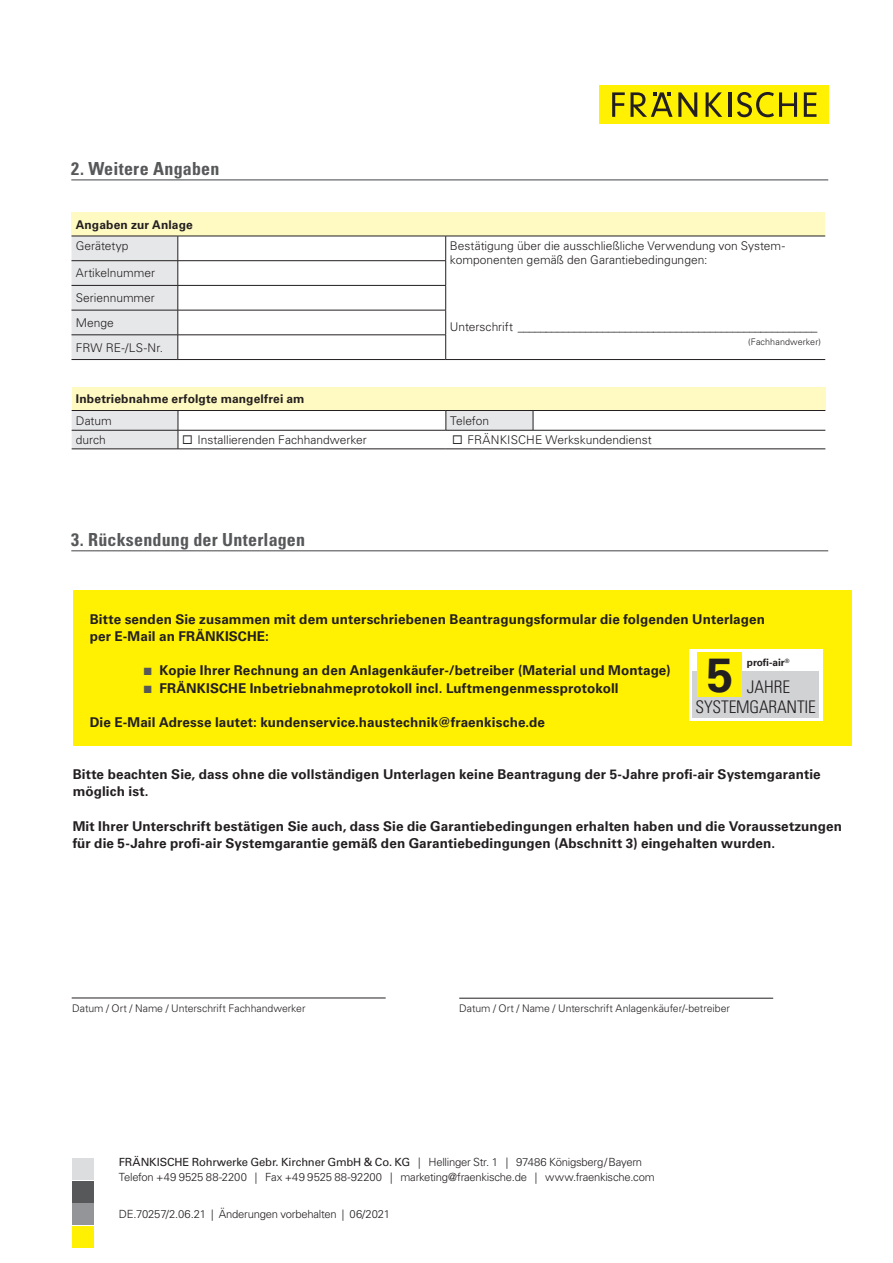
<style>
.page{position:relative;width:893px;height:1263px;background:#fff}
.page>*{position:absolute;margin:0;border:0;box-sizing:border-box;transform-origin:0 0}
.t1{font:700 47.85px "Univers";color:#231f20}
.t2{font:700 condensed 18px "Univers LT Pro";letter-spacing:.01em;color:#57585a}
.t3{font:300 condensed 17.4px/20.2px "Univers LT";letter-spacing:-.01em;color:#231f20}
.t4{font:700 13.5px/17.2px "Univers LT Pro 65";letter-spacing:.005em;color:#231f20}
.t5{font:300 12px/24.8px "Univers LT Pro 45";color:#231f20}
.t6{font:700 12px "Univers LT Pro 65";letter-spacing:.01em;color:#231f20}
.t7{font:300 11.25px "Univers LT Pro 45";letter-spacing:-.02em;color:#231f20}
.t8{font:11.25px "Univers LT Pro 55 Roman";letter-spacing:-.015em;color:#231f20}
.t9{font:300 10.5px "Univers LT Pro 45";letter-spacing:-.005em;color:#231f20}
.t10{font:700 10.2px "Univers";color:#231f20}
.t11{font:300 9px "Univers LT Pro 45";letter-spacing:.01em;color:#231f20}
.s1{color:#57585a}
.s2{font-family:"Univers LT Pro 45";font-weight:300}
</style>
<div class="page">
<div style="left:599px;top:85px;width:230px;height:38px;background:#fff101"></div>
<svg style="left:612px;top:92px;width:85px;height:25px"></svg>
<svg style="left:706px;top:92px;width:16px;height:25px"></svg>
<hr style="left:728px;top:92px;width:3px;height:25px;background:#231f20">
<svg style="left:737px;top:92px;width:60px;height:25px"></svg>
<svg style="left:804px;top:92px;width:12px;height:25px"></svg>
<div style="left:73px;top:590px;width:779px;height:155px;background:#fff101"></div>
<hr style="left:72px;top:997px;width:314px;height:1px;background:#231f20">
<hr style="left:459px;top:998px;width:314px;height:1px;background:#231f20">
<div style="left:72px;top:1158px;width:22px;height:21px;background:#dcdddf"></div>
<div style="left:72px;top:1181px;width:22px;height:21px;background:#57585a"></div>
<div style="left:72px;top:1226px;width:22px;height:21px;background:#fff101"></div>
<div style="left:72px;top:1203px;width:22px;height:22px;background:#939598"></div>
<div style="left:72px;top:213px;width:753px;height:23px;background:#fffac1"></div>
<hr style="left:178px;top:285px;width:268px;height:1px;background:#231f20">
<hr style="left:178px;top:310px;width:268px;height:1px;background:#231f20">
<hr style="left:178px;top:260px;width:268px;height:1px;background:#231f20">
<hr style="left:178px;top:335px;width:268px;height:1px;background:#231f20">
<hr style="left:72px;top:359px;width:106px;height:1px;background:#231f20">
<hr style="left:178px;top:359px;width:268px;height:1px;background:#231f20">
<hr style="left:178px;top:236px;width:268px;height:1px;background:#231f20">
<hr style="left:446px;top:236px;width:379px;height:1px;background:#231f20">
<svg style="left:72px;top:236px;width:107px;height:123px;background:#dddddf"></svg>
<svg style="left:445px;top:236px;width:1px;height:123px"></svg>
<hr style="left:446px;top:359px;width:379px;height:1px;background:#231f20">
<div style="left:72px;top:387px;width:753px;height:23px;background:#fffac1"></div>
<hr style="left:72px;top:449px;width:106px;height:1px;background:#231f20">
<hr style="left:533px;top:410px;width:292px;height:1px;background:#231f20">
<hr style="left:533px;top:430px;width:292px;height:1px;background:#231f20">
<hr style="left:178px;top:449px;width:268px;height:1px;background:#231f20">
<hr style="left:446px;top:449px;width:87px;height:1px;background:#231f20">
<hr style="left:533px;top:449px;width:292px;height:1px;background:#231f20">
<hr style="left:71px;top:179px;width:757px;height:1px;background:#57585a">
<hr style="left:71px;top:550px;width:757px;height:1px;background:#57585a">
<div style="left:689px;top:649px;width:133px;height:72px;background:#fff"></div>
<div style="left:693px;top:671px;width:126px;height:46px;background:#d1d2d4"></div>
<div style="left:697px;top:652px;width:45px;height:45px;background:#fff101"></div>
<svg style="left:72px;top:410px;width:462px;height:39px"></svg>
<h2 class="t2" style="left:71px;top:158px;width:150px">2. Weitere Angaben</h2>
<p class="t6" style="left:76px;top:216px;width:119px">Angaben zur Anlage</p>
<p class="t5" style="left:76px;top:233px;width:54px">Gerätetyp</p>
<p class="t5" style="left:450px;top:239px;width:336px;line-height:13.5px">Bestätigung über die ausschließliche Verwendung von System&shy;komponenten gemäß den Garantiebedingungen:</p>
<p class="t5" style="left:76px;top:260px;width:89px">Artikelnummer<br>Seriennummer<br>Menge<br>FRW RE-/LS-Nr.</p>
<p class="t5" style="left:450px;top:314px;width:369px">Unterschrift _____________________________________________________</p>
<p class="t11" style="left:748px;top:336px;width:74px">(Fachhandwerker)</p>
<p class="t6" style="left:76px;top:391px;width:230px">Inbetriebnahme erfolgte mangelfrei am</p>
<p class="t5" style="left:76px;top:408px;width:37px">Datum</p>
<p class="t5" style="left:450px;top:408px;width:40px">Telefon</p>
<p class="t5" style="left:76px;top:427px;width:31px">durch</p>
<p class="t5" style="left:182px;top:427px;width:186px">◻ Installierenden Fachhandwerker</p>
<p class="t5" style="left:452px;top:427px;width:201px">◻ FRÄNKISCHE Werkskundendienst</p>
<h2 class="t2" style="left:71px;top:528px;width:235px">3. Rücksendung der Unterlagen</h2>
<p class="t4" style="left:90px;top:609px;width:677px">Bitte senden Sie zusammen mit dem unterschriebenen Beantragungsformular die folgenden Unterlagen per E-Mail an FRÄNKISCHE:</p>
<p class="t4" style="left:144px;top:661px;width:528px"><span class="s1">■</span> Kopie Ihrer Rechnung an den Anlagenkäufer-/betreiber (Material und Montage)</p>
<p class="t4" style="left:144px;top:678px;width:476px"><span class="s1">■</span> FRÄNKISCHE Inbetriebnahmeprotokoll incl. Luftmengenmessprotokoll</p>
<p class="t4" style="left:90px;top:713px;width:457px">Die E-Mail Adresse lautet: kundenservice.haustechnik@fraenkische.de</p>
<p class="t10" style="left:747px;top:657px;width:44px">profi-air<sup>®</sup></p>
<h1 class="t1" style="left:707px;top:647px;width:28px">5</h1>
<p class="t3" style="left:695px;top:677px;width:122px;text-indent:51px">JAHRE<br>SYSTEMGARANTIE</p>
<p class="t4" style="left:73px;top:765px;width:750px">Bitte beachten Sie, dass ohne die vollständigen Unterlagen keine Beantragung der 5-Jahre profi-air Systemgarantie möglich ist.</p>
<p class="t4" style="left:73px;top:816px;width:771px">Mit Ihrer Unterschrift bestätigen Sie auch, dass Sie die Garantiebedingungen erhalten haben und die Voraussetzungen für die 5-Jahre profi-air Systemgarantie gemäß den Garantiebedingungen (Abschnitt 3) eingehalten wurden.</p>
<p class="t9" style="left:72px;top:1001px;width:235px">Datum / Ort / Name / Unterschrift Fachhandwerker</p>
<p class="t9" style="left:459px;top:1001px;width:272px">Datum / Ort / Name / Unterschrift Anlagenkäufer/-betreiber</p>
<p class="t8" style="left:119px;top:1155px;width:525px">FRÄNKISCHE Rohrwerke Gebr. Kirchner GmbH &amp; Co. KG <span class="s2">| Hellinger Str. 1 | 97486 Königsberg/Bayern</span></p>
<p class="t7" style="left:119px;top:1170px;width:537px">Telefon +49 9525 88-2200 | Fax +49 9525 88-92200 | marketing@fraenkische.de | www.fraenkische.com</p>
<p class="t7" style="left:119px;top:1207px;width:273px">DE.70257/2.06.21 | Änderungen vorbehalten | 06/2021</p>
</div>
